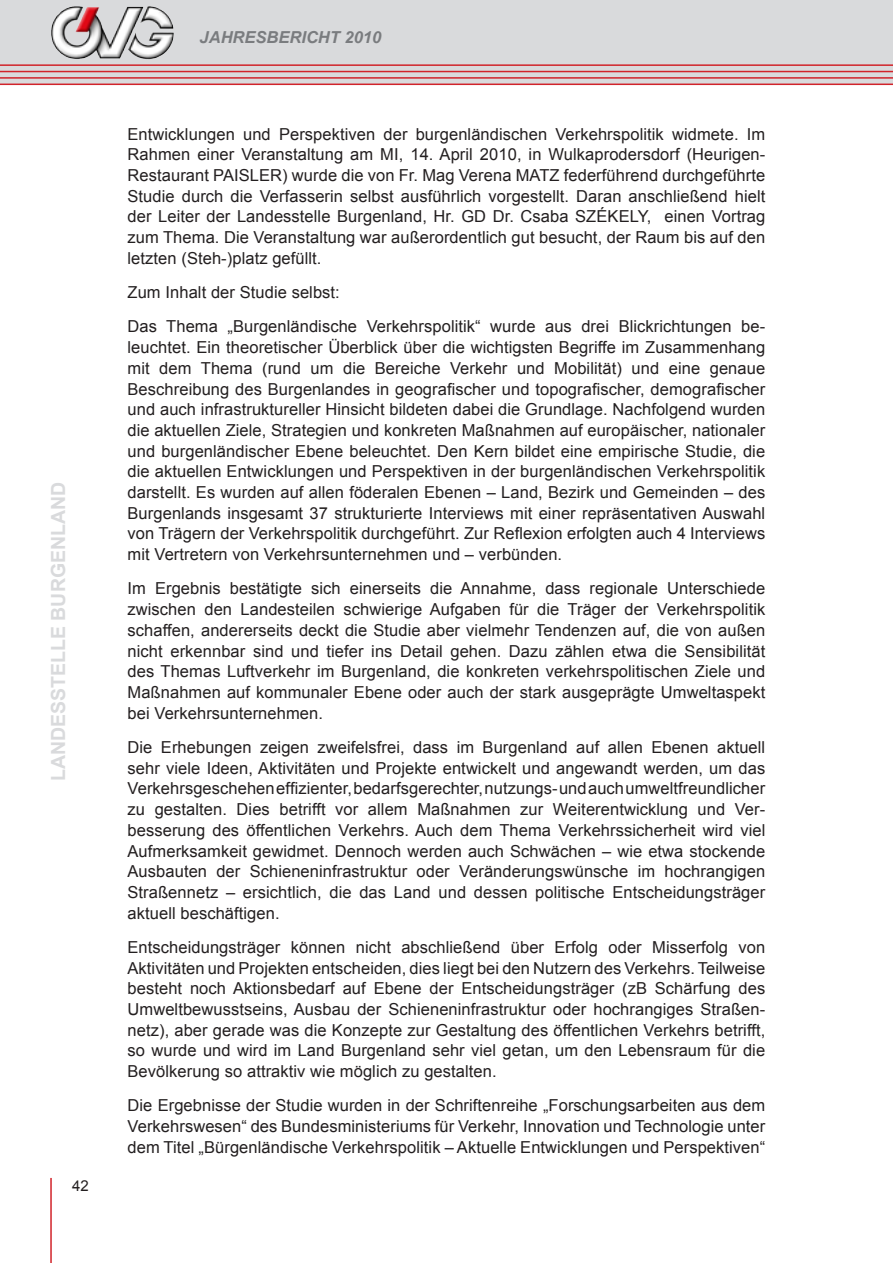
<style>
.page{position:relative;width:893px;height:1263px;background:#fff}
.page>*{position:absolute;margin:0;border:0;box-sizing:border-box;transform-origin:0 0}
.t1{font:700 19.5px "Arial";color:#d9dadc}
.t2{font:16.5px/20.7px "Arial";letter-spacing:.005em;color:#231f20;text-align:justify}
.t3{font:italic 700 16.5px "Arial";color:#7a7c7f}
.t4{font:15px "Arial";color:#231f20}
</style>
<div class="page">
<svg style="left:0;top:0;width:892px;height:84px;background:#d7d5d7"></svg>
<img style="left:65px;top:6px;width:24px;height:39px">
<hr style="left:50px;top:1178px;width:2px;height:85px;background:#d1232a">
<hr style="left:0;top:77px;width:893px;height:2px;background:#d1232a">
<hr style="left:0;top:84px;width:893px;height:1px;background:#d1232a">
<hr style="left:0;top:71px;width:893px;height:1px;background:#d1232a">
<hr style="left:0;top:64px;width:893px;height:2px;background:#d1232a">
<svg style="left:892px;top:0;width:1px;height:84px"></svg>
<p class="t1" style="left:46px;top:781px;width:300px;rotate:-90deg">Landesstelle Burgenland</p>
<p class="t4" style="left:72px;top:1176px;width:18px">42</p>
<p class="t3" style="left:200px;top:26px;width:183px">JAHRESBERICHT 2010</p>
<p class="t2" style="left:128px;top:124px;width:639px">Entwicklungen und Perspektiven der burgenländischen Verkehrspolitik widmete. Im Rahmen einer Veranstaltung am MI, 1 4. April 201 0, in Wulkaprodersdorf (Heurigen-Restaurant PAISLER) wurde die von Fr. Mag Verena MATZ federführend durchgeführte Studie durch die Verfasserin selbst ausführlich vorgestellt. Daran anschließend hielt der Leiter der Landesstelle Burgenland, Hr. GD Dr. Csaba SZÉKELY, einen Vortrag zum Thema. Die Veranstaltung war außerordentlich gut besucht, der Raum bis auf den letzten (Steh-)platz gefüllt.</p>
<p class="t2" style="left:128px;top:275px;width:639px;line-height:34.3px">Zum Inhalt der Studie selbst:<br>Das Thema „Burgenländische Verkehrspolitik“ wurde aus drei Blickrichtungen be-</p>
<p class="t2" style="left:128px;top:337px;width:639px">leuchtet. Ein theoretischer Überblick über die wichtigsten Begriffe im Zusammenhang mit dem Thema (rund um die Bereiche Verkehr und Mobilität) und eine genaue Beschreibung des Burgenlandes in geografischer und topografischer, demografischer und auch infrastruktureller Hinsicht bildeten dabei die Grundlage. Nachfolgend wurden die aktuellen Ziele, Strategien und konkreten Maßnahmen auf europäischer, nationaler und burgenländischer Ebene beleuchtet. Den Kern bildet eine empirische Studie, die die aktuellen Entwicklungen und Perspektiven in der burgenländischen Verkehrspolitik darstellt. Es wurden auf allen föderalen Ebenen – Land, Bezirk und Gemeinden – des Burgenlands insgesamt 37 strukturierte Interviews mit einer repräsentativen Auswahl von Trägern der Verkehrspolitik durchgeführt. Zur Reflexion erfolgten auch 4 Interviews mit Vertretern von Verkehrsunternehmen und – verbünden.</p>
<p class="t2" style="left:128px;top:578px;width:639px">Im Ergebnis bestätigte sich einerseits die Annahme, dass regionale Unterschiede zwischen den Landesteilen schwierige Aufgaben für die Träger der Verkehrspolitik schaffen, andererseits deckt die Studie aber vielmehr Tendenzen auf, die von außen nicht erkennbar sind und tiefer ins Detail gehen. Dazu zählen etwa die Sensibilität des Themas Luftverkehr im Burgenland, die konkreten verkehrspolitischen Ziele und Maßnahmen auf kommunaler Ebene oder auch der stark ausgeprägte Umweltaspekt bei Verkehrsunternehmen.</p>
<p class="t2" style="left:128px;top:737px;width:639px">Die Erhebungen zeigen zweifelsfrei, dass im Burgenland auf allen Ebenen aktuell sehr viele Ideen, Aktivitäten und Projekte entwickelt und angewandt werden, um das Verkehrsgeschehen effizienter, bedarfsgerechter, nutzungs- und auch umweltfreundlicher zu gestalten. Dies betrifft vor allem Maßnahmen zur Weiterentwicklung und Ver&shy;besserung des öffentlichen Verkehrs. Auch dem Thema Verkehrssicherheit wird viel Aufmerksamkeit gewidmet. Dennoch werden auch Schwächen – wie etwa stockende Ausbauten der Schieneninfrastruktur oder Veränderungswünsche im hochrangigen Straßennetz – ersichtlich, die das Land und dessen politische Entscheidungsträger aktuell beschäftigen.</p>
<p class="t2" style="left:128px;top:937px;width:639px">Entscheidungsträger können nicht abschließend über Erfolg oder Misserfolg von Aktivitäten und Projekten entscheiden, dies liegt bei den Nutzern des Verkehrs. Teilweise besteht noch Aktionsbedarf auf Ebene der Entscheidungsträger (zB Schärfung des Umweltbewusstseins, Ausbau der Schieneninfrastruktur oder hochrangiges Straßen&shy;netz), aber gerade was die Konzepte zur Gestaltung des öffentlichen Verkehrs betrifft, so wurde und wird im Land Burgenland sehr viel getan, um den Lebensraum für die Bevölkerung so attraktiv wie möglich zu gestalten.</p>
<p class="t2" style="left:128px;top:1095px;width:639px">Die Ergebnisse der Studie wurden in der Schriftenreihe „Forschungsarbeiten aus dem Verkehrswesen“ des Bundesministeriums für Verkehr, Innovation und Technologie unter dem Titel „Bürgenländische Verkehrspolitik – Aktuelle Entwicklungen und Perspektiven“</p>
</div>
